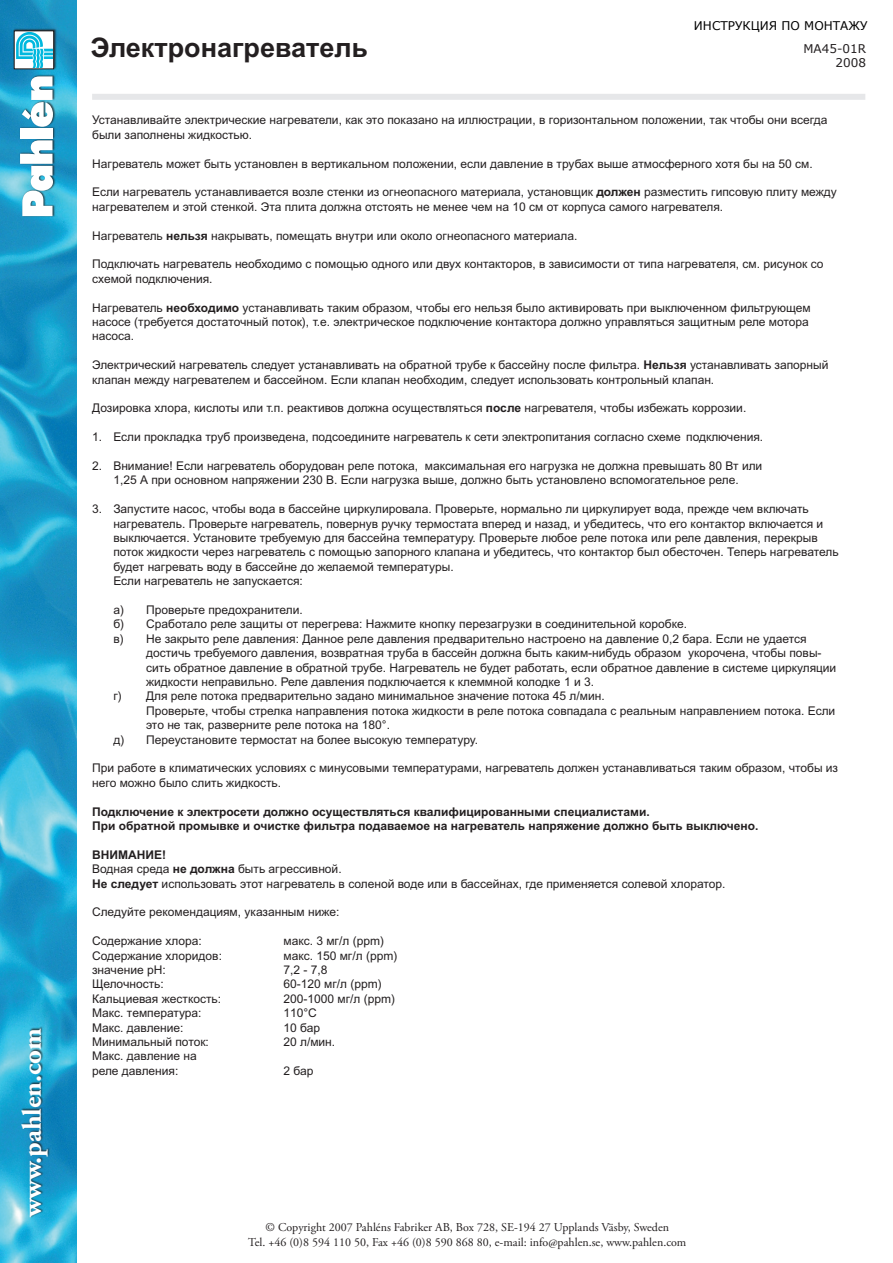
<style>
.page{position:relative;width:893px;height:1263px;background:#fff}
.page>*{position:absolute;margin:0;border:0;box-sizing:border-box;transform-origin:0 0}
.t1{font:700 27px "Arial Cyr";color:#231f20}
.t2{font:700 27px "Adobe Garamond Pro";color:#fff}
.t3{font:12px/14.4px "Arial Cyr";color:#231f20}
.t4{font:700 12px/14.4px "Arial Cyr";color:#231f20}
.t5{font:12px/14.4px "Adobe Garamond Pro";color:#231f20;text-align:center}
.t6{font:12px "Verdana";color:#000}
.t7{font:12px/14.4px "Verdana";color:#231f20;text-align:right}
.s1{font-weight:700}
</style>
<div class="page">
<img style="left:0;top:0;width:77px;height:1263px">
<div style="left:20px;top:1026px;width:31px;height:192px;background:#231f20;opacity:.75"></div>
<div style="left:92px;top:94px;width:773px;height:6px;background:#e6e7e9"></div>
<div style="left:12px;top:27px;width:45px;height:190px;background:#231f20;opacity:.75"></div>
<svg style="left:16px;top:32px;width:36px;height:1px"></svg>
<div style="left:14px;top:30px;width:40px;height:39px;border:1px solid #231f20"></div>
<img style="left:16px;top:33px;width:36px;height:35px">
<svg style="left:20px;top:140px;width:33px;height:76px"></svg>
<div style="left:20px;top:128px;width:33px;height:11px;background:#fff"></div>
<svg style="left:22px;top:76px;width:31px;height:51px"></svg>
<h1 class="t2" style="left:17px;top:1217px;width:191px;rotate:-90deg">www.pahlen.com</h1>
<h1 class="t1" style="left:91px;top:33px;width:279px">Электронагреватель</h1>
<p class="t6" style="left:694px;top:18px;width:175px">ИНСТРУКЦИЯ ПО МОНТАЖУ</p>
<p class="t7" style="left:803px;top:41px;width:64px">MA45-01R<br>2008</p>
<p class="t3" style="left:92px;top:113px;width:737px">Устанавливайте электрические нагреватели, как это показано на иллюстрации, в горизонтальном положении, так чтобы они всегда были заполнены жидкостью.</p>
<p class="t3" style="left:92px;top:156px;width:722px">Нагреватель может быть установлен в вертикальном положении, если давление в трубах выше атмосферного хотя бы на 50 см.</p>
<p class="t3" style="left:92px;top:185px;width:746px">Если нагреватель устанавливается возле стенки из огнеопасного материала, установщик <span class="s1">должен</span> разместить гипсовую плиту между нагревателем и этой стенкой. Эта плита должна отстоять не менее чем на 10 см от корпуса самого нагревателя.</p>
<p class="t3" style="left:92px;top:228px;width:487px">Нагреватель <span class="s1">нельзя</span> накрывать, помещать внутри или около огнеопасного материала.</p>
<p class="t3" style="left:92px;top:257px;width:733px">Подключать нагреватель необходимо с помощью одного или двух контакторов, в зависимости от типа нагревателя, см. рисунок со схемой подключения.</p>
<p class="t3" style="left:92px;top:300px;width:720px">Нагреватель <span class="s1">необходимо</span> устанавливать таким образом, чтобы его нельзя было активировать при выключенном фильтрующем насосе (требуется достаточный поток), т.е. электрическое подключение контактора должно управляться защитным реле мотора насоса.</p>
<p class="t3" style="left:92px;top:358px;width:738px">Электрический нагреватель следует устанавливать на обратной трубе к бассейну после фильтра. <span class="s1">Нельзя</span> устанавливать запорный клапан между нагревателем и бассейном. Если клапан необходим, следует использовать контрольный клапан.</p>
<p class="t3" style="left:92px;top:401px;width:656px">Дозировка хлора, кислоты или т.п. реактивов должна осуществляться <span class="s1">после</span> нагревателя, чтобы избежать коррозии.</p>
<p class="t3" style="left:92px;top:430px;width:673px">1. Если прокладка труб произведена, подсоедините нагреватель к сети электропитания согласно схеме подключения.</p>
<p class="t3" style="left:92px;top:458px;width:672px;text-align:center">2. Внимание! Если нагреватель оборудован реле потока, максимальная его нагрузка не должна превышать 80 Вт или<br>1,25 А при основном напряжении 230 В. Если нагрузка выше, должно быть установлено вспомогательное реле.</p>
<p class="t3" style="left:113px;top:502px;width:727px;text-indent:-21px">3. Запустите насос, чтобы вода в бассейне циркулировала. Проверьте, нормально ли циркулирует вода, прежде чем включать нагреватель. Проверьте нагреватель, повернув ручку термостата вперед и назад, и убедитесь, что его контактор включается и выключается. Установите требуемую для бассейна температуру. Проверьте любое реле потока или реле давления, перекрыв поток жидкости через нагреватель с помощью запорного клапана и убедитесь, что контактор был обесточен. Теперь нагреватель будет нагревать воду в бассейне до желаемой температуры.<br>Если нагреватель не запускается:</p>
<p class="t3" style="left:113px;top:602px;width:191px">a) Проверьте предохранители.</p>
<p class="t3" style="left:113px;top:617px;width:575px">б) Сработало реле защиты от перегрева: Нажмите кнопку перезагрузки в соединительной коробке.</p>
<p class="t3" style="left:113px;top:631px;width:695px">в) Не закрыто реле давления: Данное реле давления предварительно настроено на давление 0,2 бара. Если не удается</p>
<p class="t3" style="left:146px;top:646px;width:677px">достичь требуемого давления, возвратная труба в бассейн должна быть каким-нибудь образом укорочена, чтобы повы-</p>
<p class="t3" style="left:146px;top:660px;width:692px">сить обратное давление в обратной трубе. Нагреватель не будет работать, если обратное давление в системе циркуляции</p>
<p class="t3" style="left:146px;top:674px;width:449px">жидкости неправильно. Реле давления подключается к клеммной колодке 1 и 3.</p>
<p class="t3" style="left:113px;top:689px;width:493px">г) Для реле потока предварительно задано минимальное значение потока 45 л/мин.</p>
<p class="t3" style="left:146px;top:703px;width:691px">Проверьте, чтобы стрелка направления потока жидкости в реле потока совпадала с реальным направлением потока. Если</p>
<p class="t3" style="left:146px;top:718px;width:245px">это не так, разверните реле потока на 180°.</p>
<p class="t3" style="left:113px;top:732px;width:366px">д) Переустановите термостат на более высокую температуру.</p>
<p class="t3" style="left:92px;top:761px;width:747px">При работе в климатических условиях с минусовыми температурами, нагреватель должен устанавливаться таким образом, чтобы из него можно было слить жидкость.</p>
<p class="t4" style="left:92px;top:804px;width:668px">Подключение к электросети должно осуществляться квалифицированными специалистами.<br>При обратной промывке и очистке фильтра подаваемое на нагреватель напряжение должно быть выключено.</p>
<p class="t3" style="left:92px;top:847px;width:635px"><span class="s1">ВНИМАНИЕ!<br></span>Водная среда <span class="s1">не должна</span> быть агрессивной.<br><span class="s1">Не следует</span> использовать этот нагреватель в соленой воде или в бассейнах, где применяется солевой хлоратор.</p>
<p class="t3" style="left:92px;top:905px;width:249px">Следуйте рекомендациям, указанным ниже:</p>
<p class="t3" style="left:92px;top:934px;width:111px">Содержание хлора:</p>
<p class="t3" style="left:283px;top:934px;width:102px">макс. 3 мг/л (ppm)</p>
<p class="t3" style="left:92px;top:948px;width:131px">Содержание хлоридов:</p>
<p class="t3" style="left:283px;top:948px;width:115px">макс. 150 мг/л (ppm)</p>
<p class="t3" style="left:92px;top:962px;width:75px">значение рН:</p>
<p class="t3" style="left:283px;top:962px;width:46px">7,2 - 7,8</p>
<p class="t3" style="left:92px;top:977px;width:73px">Щелочность:</p>
<p class="t3" style="left:283px;top:977px;width:100px">60-120 мг/л (ppm)</p>
<p class="t3" style="left:92px;top:991px;width:131px">Кальциевая жесткость:</p>
<p class="t3" style="left:283px;top:991px;width:113px">200-1000 мг/л (ppm)</p>
<p class="t3" style="left:92px;top:1006px;width:111px">Макс. температура:</p>
<p class="t3" style="left:283px;top:1006px;width:35px">110°C</p>
<p class="t3" style="left:92px;top:1020px;width:93px">Макс. давление:</p>
<p class="t3" style="left:283px;top:1020px;width:38px">10 бар</p>
<p class="t3" style="left:92px;top:1034px;width:118px">Минимальный поток:</p>
<p class="t3" style="left:283px;top:1034px;width:53px">20 л/мин.</p>
<p class="t3" style="left:92px;top:1049px;width:106px">Макс. давление на реле давления:</p>
<p class="t3" style="left:283px;top:1063px;width:31px">2 бар</p>
<p class="t5" style="left:248px;top:1221px;width:440px">© Copyright 2007 Pahléns Fabriker AB, Box 728, SE-194 27 Upplands Väsby, Sweden<br>Tel. +46 (0)8 594 110 50, Fax +46 (0)8 590 868 80, e-mail: info@pahlen.se, www.pahlen.com</p>
</div>
